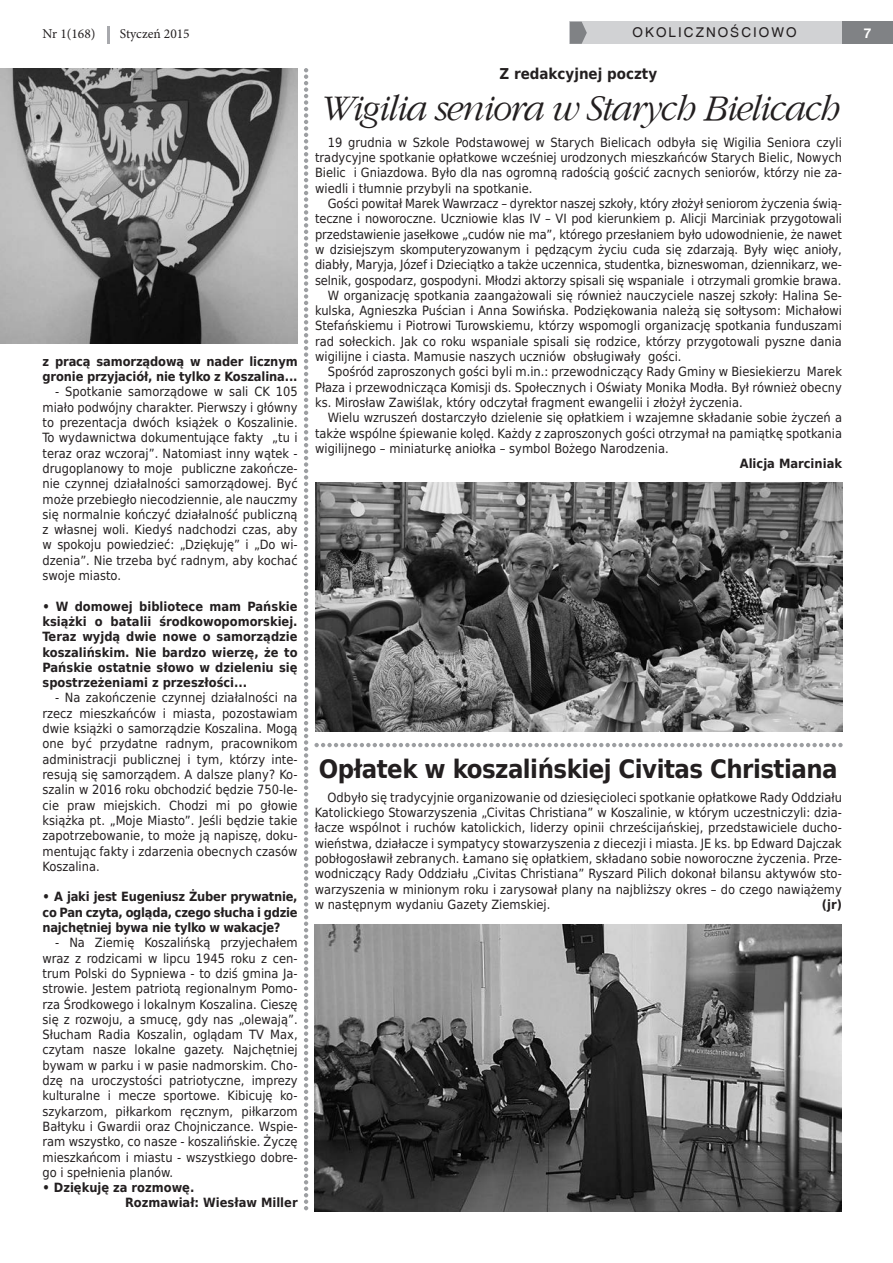
<style>
.page{position:relative;width:893px;height:1263px;background:#fff}
.page>*{position:absolute;margin:0;border:0;box-sizing:border-box;transform-origin:0 0}
.gz_tytul_kursywa{font:italic 37.5px "Gatineau";letter-spacing:-.04em;color:#231f20}
.gz_text_glowny{font:700 25.5px "DejaVu Sans Condensed";letter-spacing:-.02em;color:#231f20}
.gz_text_glowny-2{font:700 15px "DejaVu Sans Condensed";color:#231f20}
.t1{font:13.5px "Minion Pro";color:#231f20}
.t2{font:13.5px "Switzerland";letter-spacing:.15em;color:#231f20}
.t3{font:700 13.5px "Switzerland";color:#fff}
.gz_text_glowny-3{font:12.75px/15.3px "DejaVu Sans Condensed";color:#231f20;text-align:justify}
.gz_text_glowny-4{font:700 12.75px/15.3px "DejaVu Sans Condensed";letter-spacing:-.01em;color:#231f20;text-align:justify}
</style>
<div class="page">
<div style="left:570px;top:22px;width:323px;height:22px;background:#d1d2d4"></div>
<div style="left:842px;top:22px;width:51px;height:22px;background:#808285"></div>
<svg style="left:570px;top:22px;width:17px;height:22px"></svg>
<svg style="left:107px;top:26px;width:2px;height:17px"></svg>
<img style="left:315px;top:925px;width:527px;height:287px">
<img style="left:315px;top:483px;width:527px;height:248px">
<img style="left:0;top:68px;width:298px;height:276px">
<svg style="left:304px;top:68px;width:4px;height:1142px"></svg>
<svg style="left:314px;top:743px;width:529px;height:4px"></svg>
<p class="t1" style="left:43px;top:25px;width:55px">Nr 1(168)</p>
<p class="t1" style="left:120px;top:25px;width:71px">Styczeń 2015</p>
<p class="t2" style="left:632px;top:25px;width:166px">OKOLICZNOŚCIOWO</p>
<p class="t3" style="left:864px;top:25px;width:9px">7</p>
<p class="gz_text_glowny-4" style="left:43px;top:353px;width:257px">z pracą samorządową w nader licznym gronie przyjaciół, nie tylko z Koszalina...</p>
<p class="gz_text_glowny-3" style="left:43px;top:384px;width:257px;text-indent:13px">- Spotkanie samorządowe w sali CK 105 miało podwójny charakter. Pierwszy i główny to prezentacja dwóch książek o Koszalinie.<br>To wydawnictwa dokumentujące fakty „tu i teraz oraz wczoraj”. Natomiast inny wątek - drugoplanowy to moje publiczne zakończe&shy;nie czynnej działalności samorządowej. Być może przebiegło niecodziennie, ale nauczmy się normalnie kończyć działalność publiczną z własnej woli. Kiedyś nadchodzi czas, aby w spokoju powiedzieć: „Dziękuję” i „Do wi&shy;dzenia”. Nie trzeba być radnym, aby kochać swoje miasto.</p>
<p class="gz_text_glowny-4" style="left:43px;top:598px;width:257px">• W domowej bibliotece mam Pańskie książki o batalii środkowopomorskiej.<br>Teraz wyjdą dwie nowe o samorządzie koszalińskim. Nie bardzo wierzę, że to Pańskie ostatnie słowo w dzieleniu się spostrzeżeniami z przeszłości...</p>
<p class="gz_text_glowny-3" style="left:43px;top:690px;width:257px;text-indent:13px">- Na zakończenie czynnej działalności na rzecz mieszkańców i miasta, pozostawiam dwie książki o samorządzie Koszalina. Mogą one być przydatne radnym, pracownikom administracji publicznej i tym, którzy inte&shy;resują się samorządem. A dalsze plany? Ko&shy;szalin w 2016 roku obchodzić będzie 750-le&shy;cie praw miejskich. Chodzi mi po głowie książka pt. „Moje Miasto”. Jeśli będzie takie zapotrzebowanie, to może ją napiszę, doku&shy;mentując fakty i zdarzenia obecnych czasów Koszalina.</p>
<p class="gz_text_glowny-4" style="left:43px;top:889px;width:257px">• A jaki jest Eugeniusz Żuber prywatnie, co Pan czyta, ogląda, czego słucha i gdzie najchętniej bywa nie tylko w wakacje?</p>
<p class="gz_text_glowny-3" style="left:43px;top:935px;width:257px;text-indent:13px">- Na Ziemię Koszalińską przyjechałem wraz z rodzicami w lipcu 1945 roku z cen&shy;trum Polski do Sypniewa - to dziś gmina Ja&shy;strowie. Jestem patriotą regionalnym Pomo&shy;rza Środkowego i lokalnym Koszalina. Cieszę się z rozwoju, a smucę, gdy nas „olewają”.<br>Słucham Radia Koszalin, oglądam TV Max, czytam nasze lokalne gazety. Najchętniej bywam w parku i w pasie nadmorskim. Cho&shy;dzę na uroczystości patriotyczne, imprezy kulturalne i mecze sportowe. Kibicuję ko&shy;szykarzom, piłkarkom ręcznym, piłkarzom Bałtyku i Gwardii oraz Chojniczance. Wspie&shy;ram wszystko, co nasze - koszalińskie. Życzę mieszkańcom i miastu - wszystkiego dobre&shy;go i spełnienia planów.</p>
<p class="gz_text_glowny-4" style="left:43px;top:1180px;width:153px">• Dziękuję za rozmowę.</p>
<p class="gz_text_glowny-4" style="left:125px;top:1195px;width:174px">Rozmawiał: Wiesław Miller</p>
<p class="gz_text_glowny-2" style="left:500px;top:62px;width:159px">Z redakcyjnej poczty</p>
<p class="gz_tytul_kursywa" style="left:318px;top:87px;width:523px">Wigilia seniora w Starych Bielicach</p>
<p class="gz_text_glowny-3" style="left:315px;top:134px;width:528px;text-indent:13px">19 grudnia w Szkole Podstawowej w Starych Bielicach odbyła się Wigilia Seniora czyli tradycyjne spotkanie opłatkowe wcześniej urodzonych mieszkańców Starych Bielic, Nowych Bielic i Gniazdowa. Było dla nas ogromną radością gościć zacnych seniorów, którzy nie za&shy;wiedli i tłumnie przybyli na spotkanie.</p>
<p class="gz_text_glowny-3" style="left:315px;top:196px;width:528px;text-indent:13px">Gości powitał Marek Wawrzacz – dyrektor naszej szkoły, który złożył seniorom życzenia świą&shy;teczne i noworoczne. Uczniowie klas IV – VI pod kierunkiem p. Alicji Marciniak przygotowali przedstawienie jasełkowe „cudów nie ma”, którego przesłaniem było udowodnienie, że nawet w dzisiejszym skomputeryzowanym i pędzącym życiu cuda się zdarzają. Były więc anioły, diabły, Maryja, Józef i Dzieciątko a także uczennica, studentka, bizneswoman, dziennikarz, we&shy;selnik, gospodarz, gospodyni. Młodzi aktorzy spisali się wspaniale i otrzymali gromkie brawa.</p>
<p class="gz_text_glowny-3" style="left:315px;top:287px;width:528px;text-indent:13px">W organizację spotkania zaangażowali się również nauczyciele naszej szkoły: Halina Se&shy;kulska, Agnieszka Puścian i Anna Sowińska. Podziękowania należą się sołtysom: Michałowi Stefańskiemu i Piotrowi Turowskiemu, którzy wspomogli organizację spotkania funduszami rad sołeckich. Jak co roku wspaniale spisali się rodzice, którzy przygotowali pyszne dania wigilijne i ciasta. Mamusie naszych uczniów obsługiwały gości.</p>
<p class="gz_text_glowny-3" style="left:315px;top:364px;width:528px;text-indent:13px">Spośród zaproszonych gości byli m.in.: przewodniczący Rady Gminy w Biesiekierzu Marek Płaza i przewodnicząca Komisji ds. Społecznych i Oświaty Monika Modła. Był również obecny ks. Mirosław Zawiślak, który odczytał fragment ewangelii i złożył życzenia.</p>
<p class="gz_text_glowny-3" style="left:315px;top:410px;width:528px;text-indent:13px">Wielu wzruszeń dostarczyło dzielenie się opłatkiem i wzajemne składanie sobie życzeń a także wspólne śpiewanie kolęd. Każdy z zaproszonych gości otrzymał na pamiątkę spotkania wigilijnego – miniaturkę aniołka – symbol Bożego Narodzenia.</p>
<p class="gz_text_glowny-4" style="left:740px;top:456px;width:104px">Alicja Marciniak</p>
<p class="gz_text_glowny" style="left:319px;top:748px;width:520px">Opłatek w koszalińskiej Civitas Christiana</p>
<p class="gz_text_glowny-3" style="left:315px;top:789px;width:529px;text-indent:13px">Odbyło się tradycyjnie organizowanie od dziesięcioleci spotkanie opłatkowe Rady Oddziału Katolickiego Stowarzyszenia „Civitas Christiana” w Koszalinie, w którym uczestniczyli: dzia&shy;łacze wspólnot i ruchów katolickich, liderzy opinii chrześcijańskiej, przedstawiciele ducho&shy;wieństwa, działacze i sympatycy stowarzyszenia z diecezji i miasta. JE ks. bp Edward Dajczak pobłogosławił zebranych. Łamano się opłatkiem, składano sobie noworoczne życzenia. Prze&shy;wodniczący Rady Oddziału „Civitas Christiana” Ryszard Pilich dokonał bilansu aktywów sto&shy;warzyszenia w minionym roku i zarysował plany na najbliższy okres – do czego nawiążemy w następnym wydaniu Gazety Ziemskiej.</p>
<p class="gz_text_glowny-4" style="left:822px;top:896px;width:22px">(jr)</p>
</div>
